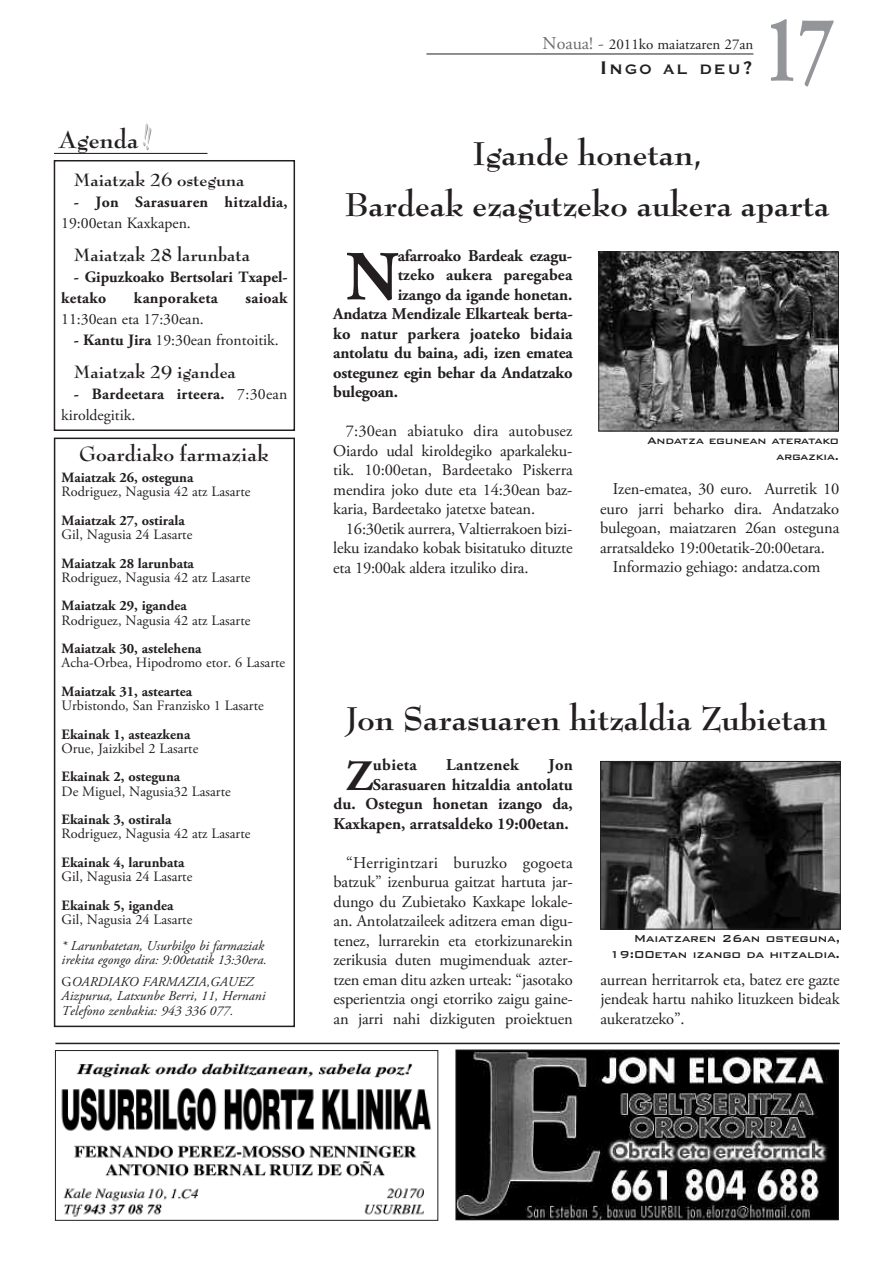
<style>
.page{position:relative;width:893px;height:1263px;background:#fff}
.page>*{position:absolute;margin:0;border:0;box-sizing:border-box;transform-origin:0 0}
.t1{font:700 95.55px "Adobe Garamond Pro";color:#939598;scale:.7 1}
.t2{font:700 70.2px "Adobe Garamond Pro";color:#231f20}
.t3{font:700 43.35px "Adobe Garamond Pro";color:#231f20}
.t4{font:700 36px/51px "Bernhard Modern";color:#231f20;text-align:center}
.t5{font:700 26.55px "Bernhard Modern";color:#231f20}
.t6{font:700 22.5px "Bernhard Modern";color:#231f20}
.t7{font:700 19.5px "Bernhard Modern";color:#231f20}
.t8{font:700 18px "Copperplate Gothic BT";letter-spacing:.085em;color:#231f20}
.t9{font:16.5px/19.5px "Adobe Garamond Pro";letter-spacing:-.01em;color:#231f20;text-align:justify}
.t10{font:700 16.5px/19.5px "Adobe Garamond Pro";color:#231f20;text-align:right}
.t11{font:700 16.5px "Adobe Garamond Pro";letter-spacing:.02em;color:#231f20}
.t12{font:15.75px/21px "Adobe Garamond Pro";color:#231f20}
.t13{font:700 15.75px "Adobe Garamond Pro";letter-spacing:.02em;color:#231f20}
.t14{font:700 15.75px/21px "Adobe Garamond Pro";color:#231f20}
.t15{font:15px "Adobe Garamond Pro";color:#231f20}
.t16{font:14.25px "Adobe Garamond Pro";color:#231f20}
.t17{font:700 14.25px "Adobe Garamond Pro";color:#231f20}
.t18{font:italic 13.5px/14.2px "Adobe Garamond Pro";letter-spacing:.005em;color:#231f20}
.t19{font:500 13.5px/16.5px "Bank Gothic BT";letter-spacing:-.015em;color:#231f20;text-align:right}
.t20{font:500 12.75px/16.5px "Bank Gothic BT";letter-spacing:-.025em;color:#231f20;text-align:right}
.s1{font-weight:700}
.s2{font-style:normal}
.s3{font-size:18px;color:#6c6d70}
.s4{font-size:24px}
</style>
<div class="page">
<hr style="left:426px;top:54px;width:327px;height:1px;background:#231f20">
<hr style="left:54px;top:153px;width:153px;height:1px;background:#231f20">
<svg style="left:143px;top:123px;width:8px;height:27px"></svg>
<div style="left:54px;top:438px;width:241px;height:589px;border:2px solid #231f20"></div>
<div style="left:54px;top:160px;width:241px;height:271px;border:2px solid #231f20"></div>
<img style="left:602px;top:763px;width:236px;height:164px">
<div style="left:600px;top:761px;width:240px;height:168px;border:1px solid #231f20"></div>
<img style="left:601px;top:254px;width:236px;height:175px">
<div style="left:599px;top:252px;width:240px;height:179px;border:1px solid #231f20"></div>
<hr style="left:55px;top:1043px;width:785px;height:1px;background:#231f20">
<img style="left:61px;top:1063px;width:370px;height:154px">
<div style="left:55px;top:1050px;width:383px;height:170px;border:1px solid #231f20"></div>
<img style="left:458px;top:1052px;width:378px;height:166px">
<div style="left:456px;top:1050px;width:382px;height:170px;border:1px solid #231f20"></div>
<h3 class="t5" style="left:58px;top:128px;width:82px">Agenda</h3>
<p class="t7" style="left:74px;top:170px;width:172px">Maiatzak 26 osteguna</p>
<p class="t13" style="left:74px;top:195px;width:215px">- Jon Sarasuaren hitzaldia,</p>
<p class="t12" style="left:61px;top:213px;width:131px">19:00etan Kaxkapen.</p>
<p class="t7" style="left:74px;top:245px;width:178px">Maiatzak 28 larunbata</p>
<p class="t14" style="left:61px;top:267px;width:228px;text-indent:13px">- Gipuzkoako Bertsolari Txapel&shy;ketako</p>
<p class="t13" style="left:134px;top:291px;width:85px">kanporaketa</p>
<p class="t13" style="left:245px;top:291px;width:44px">saioak</p>
<p class="t12" style="left:61px;top:309px;width:144px">11:30ean eta 17:30ean.</p>
<p class="t12" style="left:74px;top:330px;width:206px"><span class="s1">- Kantu Jira</span> 19:30ean frontoitik.</p>
<p class="t7" style="left:74px;top:362px;width:163px">Maiatzak 29 igandea</p>
<p class="t12" style="left:61px;top:384px;width:228px;text-indent:13px"><span class="s1">- Bardeetara irteera.</span> 7:30ean kiroldegitik.</p>
<h3 class="t6" style="left:79px;top:444px;width:191px">Goardiako farmaziak</h3>
<p class="t17" style="left:62px;top:472px;width:133px">Maiatzak 26, osteguna</p>
<p class="t16" style="left:62px;top:486px;width:190px">Rodriguez, Nagusia 42 atz Lasarte</p>
<p class="t17" style="left:62px;top:515px;width:125px">Maiatzak 27, ostirala</p>
<p class="t16" style="left:62px;top:529px;width:132px">Gil, Nagusia 24 Lasarte</p>
<p class="t17" style="left:62px;top:557px;width:134px">Maiatzak 28 larunbata</p>
<p class="t16" style="left:62px;top:572px;width:190px">Rodriguez, Nagusia 42 atz Lasarte</p>
<p class="t17" style="left:62px;top:600px;width:127px">Maiatzak 29, igandea</p>
<p class="t16" style="left:62px;top:614px;width:190px">Rodriguez, Nagusia 42 atz Lasarte</p>
<p class="t17" style="left:62px;top:643px;width:141px">Maiatzak 30, astelehena</p>
<p class="t16" style="left:62px;top:657px;width:225px">Acha-Orbea, Hipodromo etor. 6 Lasarte</p>
<p class="t17" style="left:62px;top:686px;width:132px">Maiatzak 31, asteartea</p>
<p class="t16" style="left:62px;top:700px;width:204px">Urbistondo, San Franzisko 1 Lasarte</p>
<p class="t17" style="left:62px;top:728px;width:130px">Ekainak 1, asteazkena</p>
<p class="t16" style="left:62px;top:743px;width:138px">Orue, Jaizkibel 2 Lasarte</p>
<p class="t17" style="left:62px;top:771px;width:120px">Ekainak 2, osteguna</p>
<p class="t16" style="left:62px;top:785px;width:171px">De Miguel, Nagusia32 Lasarte</p>
<p class="t17" style="left:62px;top:814px;width:111px">Ekainak 3, ostirala</p>
<p class="t16" style="left:62px;top:828px;width:190px">Rodriguez, Nagusia 42 atz Lasarte</p>
<p class="t17" style="left:62px;top:857px;width:124px">Ekainak 4, larunbata</p>
<p class="t16" style="left:62px;top:871px;width:132px">Gil, Nagusia 24 Lasarte</p>
<p class="t17" style="left:62px;top:899px;width:113px">Ekainak 5, igandea</p>
<p class="t16" style="left:62px;top:914px;width:132px">Gil, Nagusia 24 Lasarte</p>
<p class="t18" style="left:62px;top:940px;width:207px">* Larunbatetan, Usurbilgo bi farmaziak irekita egongo dira: 9:00etatik 13:30era.</p>
<p class="t18" style="left:62px;top:976px;width:205px"><span class="s2">G</span>OARDIAKO FARMAZIA,GAUEZ<br>Aizpurua, Latxunbe Berri, 11, Hernani<br>Telefono zenbakia: 943 336 077.</p>
<p class="t15" style="left:543px;top:38px;width:212px"><span class="s3">Noaua! -</span> 2011ko maiatzaren 27an</p>
<p class="t8" style="left:600px;top:57px;width:155px"><span class="s4">I</span>NGO AL DEU<span class="s4">?</span></p>
<h1 class="t1" style="left:764px;top:12px;width:101px">17</h1>
<h3 class="t4" style="left:345px;top:129px;width:486px">Igande honetan,<br>Bardeak ezagutzeko aukera aparta</h3>
<h2 class="t2" style="left:346px;top:249px;width:54px">N</h2>
<p class="t10" style="left:398px;top:247px;width:176px">afarroako Bardeak ezagu-</p>
<p class="t10" style="left:398px;top:267px;width:176px">tzeko aukera paregabea</p>
<p class="t10" style="left:398px;top:286px;width:176px">izango da igande honetan.</p>
<p class="t10" style="left:333px;top:306px;width:241px">Andatza Mendizale Elkarteak berta-</p>
<p class="t10" style="left:333px;top:325px;width:241px">ko natur parkera joateko bidaia</p>
<p class="t10" style="left:333px;top:345px;width:241px">antolatu du baina, adi, izen ematea</p>
<p class="t10" style="left:333px;top:364px;width:241px">ostegunez egin behar da Andatzako</p>
<p class="t10" style="left:333px;top:384px;width:66px">bulegoan.</p>
<p class="t9" style="left:333px;top:423px;width:241px;text-indent:13px">7:30ean abiatuko dira autobusez Oiardo udal kiroldegiko aparkaleku&shy;tik. 10:00etan, Bardeetako Piskerra mendira joko dute eta 14:30ean baz&shy;karia, Bardeetako jatetxe batean.</p>
<p class="t9" style="left:333px;top:520px;width:241px;text-indent:13px">16:30etik aurrera, Valtierrakoen bizi&shy;leku izandako kobak bisitatuko dituzte eta 19:00ak aldera itzuliko dira.</p>
<p class="t20" style="left:647px;top:431px;width:193px">Andatza egunean ateratako argazkia.</p>
<p class="t9" style="left:613px;top:480px;width:228px">Izen-ematea, 30 euro. Aurretik 10</p>
<p class="t9" style="left:600px;top:500px;width:240px">euro jarri beharko dira. Andatzako</p>
<p class="t9" style="left:600px;top:519px;width:241px">bulegoan, maiatzaren 26an osteguna</p>
<p class="t9" style="left:600px;top:539px;width:226px">arratsaldeko 19:00etatik-20:00etara.</p>
<p class="t9" style="left:613px;top:558px;width:209px">Informazio gehiago: andatza.com</p>
<h3 class="t4" style="left:346px;top:694px;width:483px">Jon Sarasuaren hitzaldia Zubietan</h3>
<h3 class="t3" style="left:346px;top:759px;width:28px">Z</h3>
<p class="t10" style="left:373px;top:757px;width:45px">ubieta</p>
<p class="t11" style="left:446px;top:758px;width:74px">Lantzenek</p>
<p class="t10" style="left:333px;top:757px;width:241px">Jon<br>Sarasuaren hitzaldia antolatu<br>du. Ostegun honetan izango da,<br>Kaxkapen, arratsaldeko 19:00etan.</p>
<p class="t9" style="left:333px;top:854px;width:241px;text-indent:13px">“Herrigintzari buruzko gogoeta batzuk” izenburua gaitzat hartuta jar&shy;dungo du Zubietako Kaxkape lokale&shy;an. Antolatzaileek aditzera eman digu&shy;tenez, lurrarekin eta etorkizunarekin zerikusia duten mugimenduak azter&shy;tzen eman ditu azken urteak: “jasotako esperientzia ongi etorriko zaigu gaine&shy;an jarri nahi dizkiguten proiektuen</p>
<p class="t19" style="left:609px;top:929px;width:232px">Maiatzaren 26an osteguna,<br>19:00etan izango da hitzaldia.</p>
<p class="t9" style="left:600px;top:971px;width:241px">aurrean herritarrok eta, batez ere gazte jendeak hartu nahiko lituzkeen bideak aukeratzeko”.</p>
</div>
